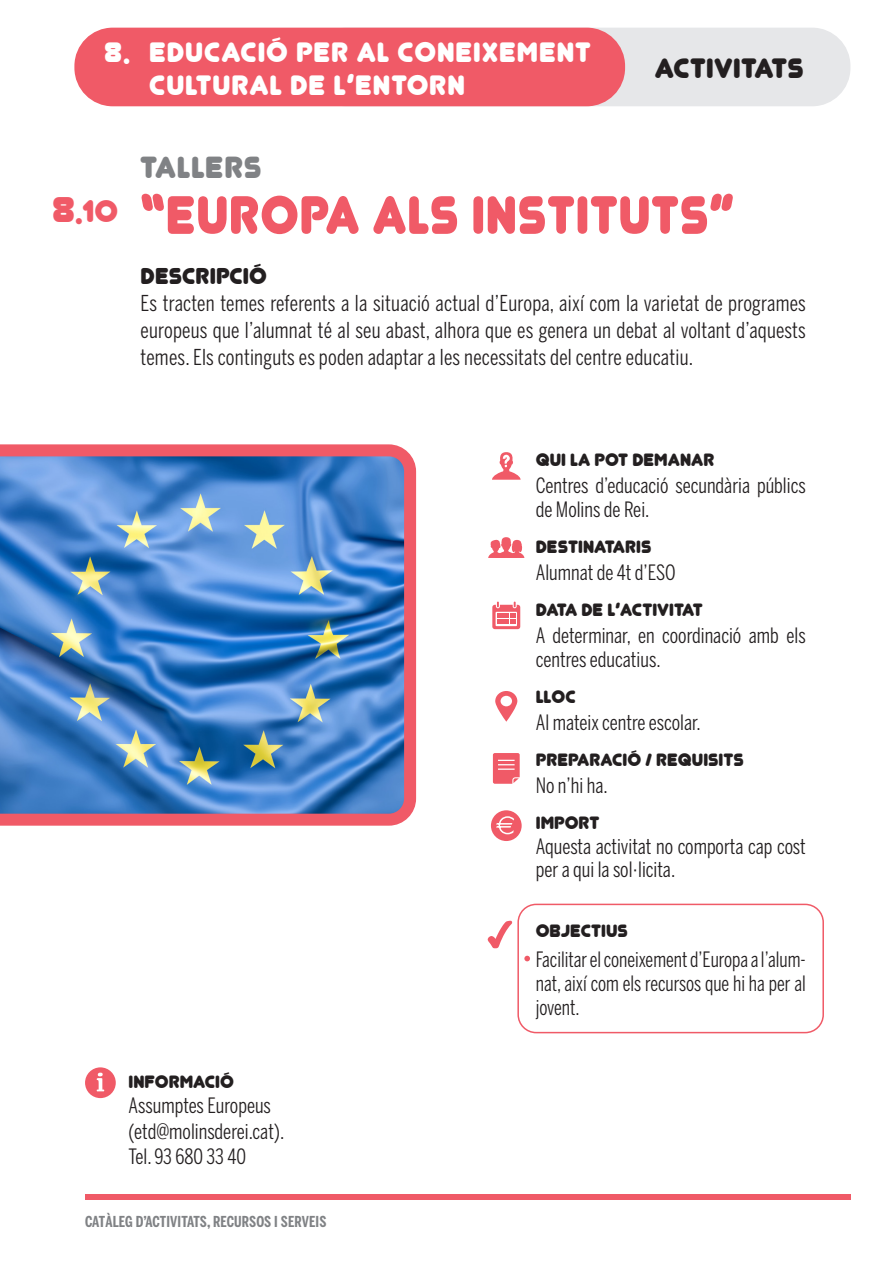
<style>
.page{position:relative;width:893px;height:1263px;background:#fff}
.page>*{position:absolute;margin:0;border:0;box-sizing:border-box;transform-origin:0 0}
.t1{font:63px "Junegull";letter-spacing:.01em;color:#f05a67;scale:.93 1}
.t2{font:36px "Junegull";letter-spacing:.02em;color:#808285}
.t3{font:36px "Junegull";color:#f05a67}
.t4{font:33px/33px "Junegull";letter-spacing:.025em;color:#fff}
.t5{font:33px "Junegull";letter-spacing:.01em;color:#231f20}
.t6{font:27px "Junegull";color:#231f20}
.t7{font:21.75px/27px "Benton Sans Comp";letter-spacing:.01em;color:#231f20;text-align:justify}
.t8{font:21px/24px "Benton Sans Comp";color:#231f20}
.t9{font:21px "Junegull";color:#231f20}
.t10{font:21px/24px "Benton Sans Comp";color:#231f20;text-align:justify;scale:.96 1}
.t11{font:700 15px "Benton Sans Comp";letter-spacing:.01em;color:#808285}
.s1{font-size:42px}
</style>
<div class="page">
<div style="left:85px;top:1194px;width:765px;height:5px;background:#f05a67"></div>
<div style="left:308px;top:28px;width:542px;height:78px;background:#e6e7e9;border-radius:38px"></div>
<div style="left:74px;top:28px;width:551px;height:78px;background:#f05a67;border-radius:38px"></div>
<div style="left:517px;top:904px;width:307px;height:129px;border:2px solid #f05a67;border-radius:18px"></div>
<svg style="left:492px;top:452px;width:29px;height:28px"></svg>
<div style="left:491px;top:810px;width:31px;height:31px;background:#f05a67;border-radius:50%"></div>
<svg style="left:496px;top:816px;width:18px;height:18px"></svg>
<svg style="left:495px;top:691px;width:22px;height:31px"></svg>
<svg style="left:488px;top:537px;width:36px;height:21px"></svg>
<svg style="left:492px;top:602px;width:28px;height:27px"></svg>
<svg style="left:493px;top:753px;width:27px;height:31px"></svg>
<div style="left:85px;top:1067px;width:31px;height:31px;background:#f05a67;border-radius:50%"></div>
<svg style="left:97px;top:1073px;width:7px;height:18px"></svg>
<svg style="left:488px;top:921px;width:24px;height:27px"></svg>
<svg style="left:0;top:444px;width:417px;height:382px;background:#5c83be"></svg>
<svg style="left:524px;top:956px;width:6px;height:5px"></svg>
<h3 class="t4" style="left:149px;top:36px;width:443px;text-indent:-45px">8. EDUCACIÓ PER AL CONEIXEMENT<br>CULTURAL DE L’ENTORN</h3>
<h3 class="t5" style="left:655px;top:52px;width:150px">ACTIVITATS</h3>
<h2 class="t3" style="left:52px;top:194px;width:68px"><span class="s1">8</span>.10</h2>
<h2 class="t2" style="left:140px;top:150px;width:123px">TALLERS</h2>
<h1 class="t1" style="left:140px;top:184px;width:640px">“EUROPA ALS INSTITUTS”</h1>
<p class="t6" style="left:141px;top:262px;width:128px">DESCRIPCIÓ</p>
<p class="t7" style="left:141px;top:289px;width:667px">Es tracten temes referents a la situació actual d’Europa, així com la varietat de programes europeus que l’alumnat té al seu abast, alhora que es genera un debat al voltant d’aquests temes. Els continguts es poden adaptar a les necessitats del centre educatiu.</p>
<p class="t9" style="left:129px;top:1071px;width:107px">INFORMACIÓ</p>
<p class="t8" style="left:129px;top:1093px;width:157px;line-height:25.5px">Assumptes Europeus (etd@molinsderei.cat).<br>Tel. 93 680 33 40</p>
<p class="t9" style="left:536px;top:449px;width:180px">QUI LA POT DEMANAR</p>
<p class="t8" style="left:536px;top:473px;width:272px">Centres d’educació secundària públics de Molins de Rei.</p>
<p class="t9" style="left:536px;top:536px;width:117px">DESTINATARIS</p>
<p class="t8" style="left:536px;top:560px;width:141px">Alumnat de 4t d’ESO</p>
<p class="t9" style="left:536px;top:599px;width:168px">DATA DE L’ACTIVITAT</p>
<p class="t8" style="left:536px;top:623px;width:272px">A determinar, en coordinació amb els centres educatius.</p>
<p class="t9" style="left:536px;top:686px;width:41px">LLOC</p>
<p class="t8" style="left:536px;top:710px;width:167px">Al mateix centre escolar.</p>
<p class="t9" style="left:536px;top:749px;width:210px">PREPARACIÓ / REQUISITS</p>
<p class="t8" style="left:536px;top:773px;width:73px">No n’hi ha.</p>
<p class="t9" style="left:536px;top:812px;width:65px">IMPORT</p>
<p class="t8" style="left:536px;top:835px;width:271px;line-height:22.5px">Aquesta activitat no comporta cap cost per a qui la sol·licita.</p>
<p class="t9" style="left:536px;top:920px;width:94px">OBJECTIUS</p>
<p class="t10" style="left:536px;top:947px;width:283px">Facilitar el coneixement d’Europa a l’alum&shy;nat, així com els recursos que hi ha per al jovent.</p>
<p class="t11" style="left:85px;top:1213px;width:243px">CATÀLEG D’ACTIVITATS, RECURSOS I SERVEIS</p>
</div>
